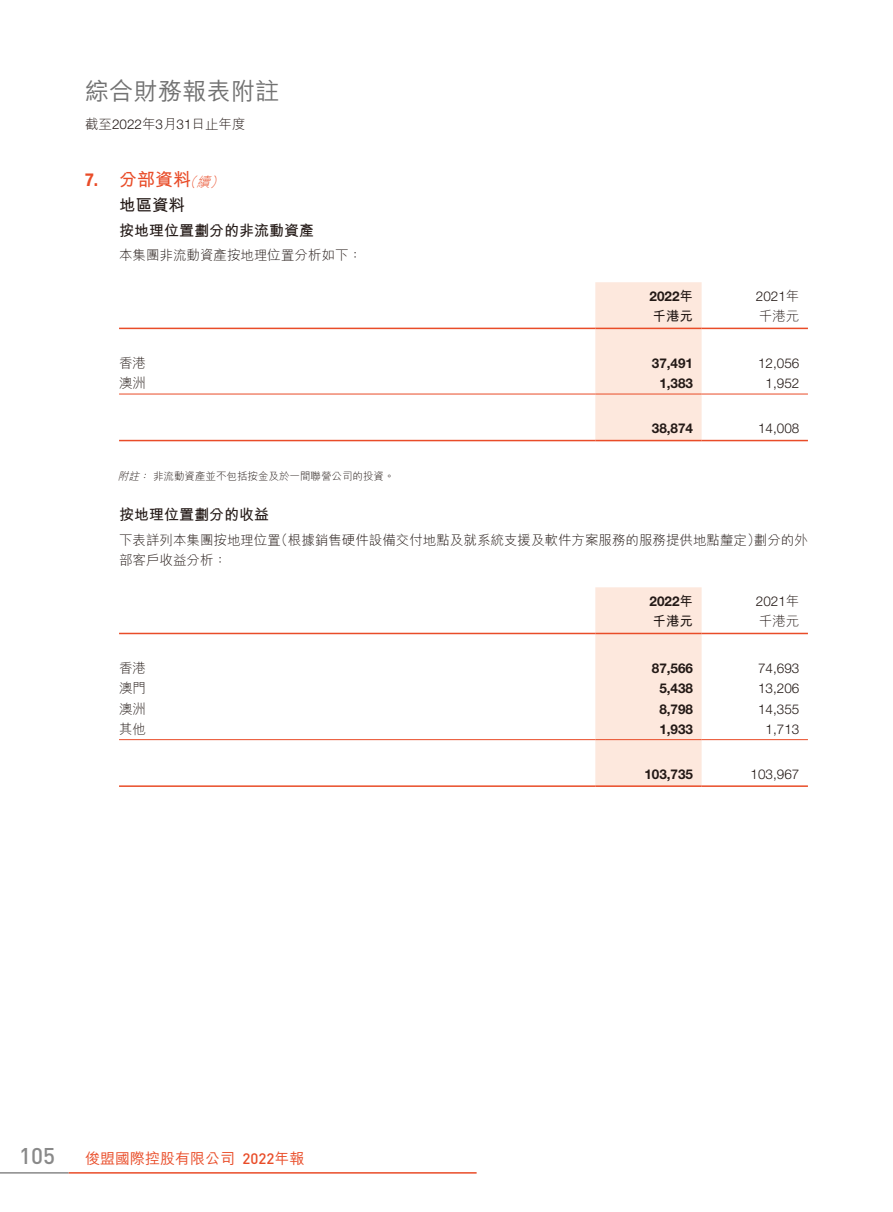
<style>
.page{position:relative;width:893px;height:1212px;background:#fff}
.page>*{position:absolute;margin:0;border:0;box-sizing:border-box;transform-origin:0 0}
.t1{font:500 24px "M Hei HK";letter-spacing:.015em;color:#727272}
.t2{font:500 22.5px "DIN";color:#898989}
.t3{font:700 18px "M Hei HK";color:#e94c28}
.t4{font:700 16.5px "M Hei HK";color:#231916}
.t5{font:700 15px "M Hei HK";color:#231916}
.t6{font:500 15px "M Hei HK";color:#e94c28}
.t7{font:300 13.5px/20.2px "M Hei HK";color:#231916}
.t8{font:300 13.5px "Helvetica Neue LT Std";color:#231916}
.t9{font:700 13.5px "Helvetica Neue LT Std";color:#231916}
.t10{font:700 13.5px "M Hei HK";color:#231916}
.t11{font:300 10.5px "M Hei HK";color:#231916}
.s1{font-family:"Helvetica Neue LT Std"}
.s2{font-family:"Helvetica Neue LT Std";font-stretch:condensed}
.s3{font-weight:300;font-style:italic;font-size:13.5px}
.s4{font-family:"M Hei HK"}
.s5{font-style:italic}
.s6{font-family:"DIN"}
</style>
<div class="page">
<hr style="left:69px;top:1172px;width:408px;height:1px;background:#e94c28">
<hr style="left:0;top:1172px;width:69px;height:1px;background:#898989">
<div style="left:595px;top:282px;width:107px;height:158px;background:#fde8dd"></div>
<hr style="left:119px;top:328px;width:476px;height:1px;background:#e94c28">
<hr style="left:595px;top:328px;width:107px;height:1px;background:#e94c28">
<hr style="left:702px;top:328px;width:106px;height:1px;background:#e94c28">
<hr style="left:119px;top:394px;width:476px;height:1px;background:#e94c28">
<hr style="left:595px;top:394px;width:107px;height:1px;background:#e94c28">
<hr style="left:702px;top:394px;width:106px;height:1px;background:#e94c28">
<hr style="left:119px;top:440px;width:476px;height:1px;background:#e94c28">
<hr style="left:595px;top:440px;width:107px;height:1px;background:#e94c28">
<hr style="left:702px;top:440px;width:106px;height:1px;background:#e94c28">
<div style="left:595px;top:587px;width:107px;height:198px;background:#fde8dd"></div>
<hr style="left:119px;top:633px;width:476px;height:1px;background:#e94c28">
<hr style="left:595px;top:633px;width:107px;height:1px;background:#e94c28">
<hr style="left:702px;top:633px;width:106px;height:1px;background:#e94c28">
<hr style="left:119px;top:739px;width:476px;height:1px;background:#e94c28">
<hr style="left:595px;top:739px;width:107px;height:1px;background:#e94c28">
<hr style="left:702px;top:739px;width:106px;height:1px;background:#e94c28">
<hr style="left:119px;top:785px;width:476px;height:2px;background:#e94c28">
<hr style="left:595px;top:785px;width:107px;height:2px;background:#e94c28">
<hr style="left:702px;top:785px;width:106px;height:2px;background:#e94c28">
<h1 class="t1" style="left:85px;top:74px;width:196px">綜合財務報表附註</h1>
<p class="t7" style="left:85px;top:114px;width:162px">截至<span class="s1">2022</span>年<span class="s1">3</span>月<span class="s1">31</span>日止年度</p>
<h3 class="t3" style="left:85px;top:166px;width:143px"><span class="s2">7.</span> 分部資料<span class="s3">（續）</span></h3>
<p class="t4" style="left:119px;top:193px;width:67px">地區資料</p>
<p class="t5" style="left:119px;top:219px;width:196px">按地理位置劃分的非流動資產</p>
<p class="t7" style="left:119px;top:245px;width:244px">本集團非流動資產按地理位置分析如下：</p>
<p class="t9" style="left:650px;top:288px;width:45px">2022<span class="s4">年</span></p>
<p class="t8" style="left:756px;top:288px;width:45px">2021<span class="s4">年</span></p>
<p class="t10" style="left:653px;top:306px;width:42px">千港元</p>
<p class="t7" style="left:759px;top:306px;width:42px">千港元</p>
<p class="t7" style="left:119px;top:353px;width:28px">香港</p>
<p class="t9" style="left:652px;top:355px;width:43px">37,491</p>
<p class="t8" style="left:758px;top:355px;width:43px">12,056</p>
<p class="t7" style="left:119px;top:373px;width:28px">澳洲</p>
<p class="t9" style="left:659px;top:375px;width:35px">1,383</p>
<p class="t8" style="left:766px;top:375px;width:35px">1,952</p>
<p class="t9" style="left:652px;top:420px;width:43px">38,874</p>
<p class="t8" style="left:758px;top:420px;width:43px">14,008</p>
<p class="t11" style="left:118px;top:471px;width:278px"><span class="s5">附註：</span>非流動資產並不包括按金及於一間聯營公司的投資。</p>
<p class="t5" style="left:119px;top:504px;width:151px">按地理位置劃分的收益</p>
<p class="t7" style="left:119px;top:530px;width:690px">下表詳列本集團按地理位置（根據銷售硬件設備交付地點及就系統支援及軟件方案服務的服務提供地點釐定）劃分的外部客戶收益分析：</p>
<p class="t9" style="left:650px;top:593px;width:45px">2022<span class="s4">年</span></p>
<p class="t8" style="left:756px;top:593px;width:45px">2021<span class="s4">年</span></p>
<p class="t10" style="left:653px;top:611px;width:42px">千港元</p>
<p class="t7" style="left:759px;top:611px;width:42px">千港元</p>
<p class="t7" style="left:119px;top:658px;width:28px">香港</p>
<p class="t9" style="left:652px;top:660px;width:43px">87,566</p>
<p class="t8" style="left:758px;top:660px;width:43px">74,693</p>
<p class="t7" style="left:119px;top:678px;width:28px">澳門</p>
<p class="t9" style="left:659px;top:680px;width:35px">5,438</p>
<p class="t8" style="left:758px;top:680px;width:43px">13,206</p>
<p class="t7" style="left:119px;top:698px;width:28px">澳洲</p>
<p class="t9" style="left:659px;top:700px;width:35px">8,798</p>
<p class="t8" style="left:758px;top:700px;width:43px">14,355</p>
<p class="t7" style="left:119px;top:718px;width:28px">其他</p>
<p class="t9" style="left:659px;top:721px;width:35px">1,933</p>
<p class="t8" style="left:766px;top:721px;width:35px">1,713</p>
<p class="t9" style="left:644px;top:766px;width:50px">103,735</p>
<p class="t8" style="left:751px;top:766px;width:50px">103,967</p>
<h2 class="t2" style="left:19px;top:1141px;width:37px">105</h2>
<p class="t6" style="left:85px;top:1147px;width:221px">俊盟國際控股有限公司 <span class="s6">2022</span>年報</p>
</div>
